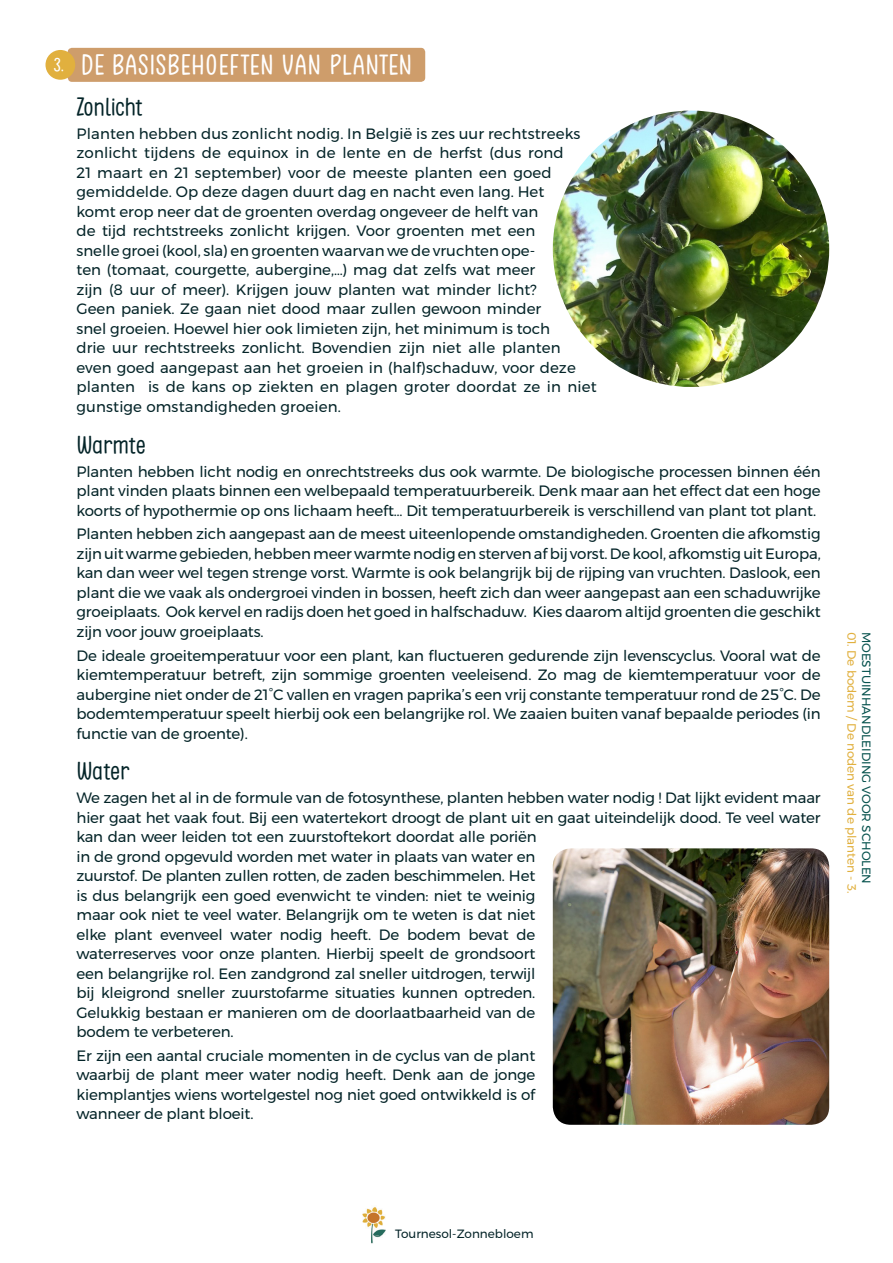
<style>
.page{position:relative;width:893px;height:1263px;background:#fff}
.page>*{position:absolute;margin:0;border:0;box-sizing:border-box;transform-origin:0 0}
.t1{font:27px "Clambake October Six";letter-spacing:.02em;color:#fff}
.table_des_matières{font:24px "Clambake October Six";letter-spacing:-.01em;color:#042428}
.t2{font:18px "Clambake October Six";color:#fff}
.table_des_matières-2{font:15px/19.5px "Montserrat";letter-spacing:-.01em;color:#042428;text-align:justify}
.t3{font:12px "Montserrat";color:#e1b03e}
.t4{font:12px "Montserrat";color:#08534f}
.t5{font:12px "Montserrat";color:#042428}
</style>
<div class="page">
<img style="left:362px;top:1207px;width:23px;height:36px">
<img style="left:553px;top:111px;width:276px;height:276px;border-radius:138px">
<img style="left:553px;top:848px;width:276px;height:277px">
<div style="left:68px;top:48px;width:357px;height:34px;background:#ce9d6b;border-radius:4px"></div>
<div style="left:45px;top:50px;width:30px;height:30px;background:#e1b03e;border-radius:50%"></div>
<p class="t2" style="left:54px;top:55px;width:12px">3.</p>
<p class="t1" style="left:81px;top:50px;width:333px">DE BASISBEHOEFTEN VAN PLANTEN</p>
<p class="table_des_matières" style="left:77px;top:93px;width:67px">Zonlicht</p>
<p class="table_des_matières-2" style="left:77px;top:124px;width:522px;text-align:left">Planten hebben dus zonlicht nodig. In België is zes uur rechtstreeks zonlicht tijdens de equinox in de lente en de herfst (dus rond<br>21 maart en 21 september) voor de meeste planten een goed gemiddelde. Op deze dagen duurt dag en nacht even lang. Het<br>komt erop neer dat de groenten overdag ongeveer de helft van<br>de tijd rechtstreeks zonlicht krijgen. Voor groenten met een<br>snelle groei (kool, sla) en groenten waarvan we de vruchten ope-<br>ten (tomaat, courgette, aubergine,…) mag dat zelfs wat meer<br>zijn (8 uur of meer). Krijgen jouw planten wat minder licht?<br>Geen paniek. Ze gaan niet dood maar zullen gewoon minder<br>snel groeien. Hoewel hier ook limieten zijn, het minimum is toch<br>drie uur rechtstreeks zonlicht. Bovendien zijn niet alle planten even goed aangepast aan het groeien in (half)schaduw, voor deze planten is de kans op ziekten en plagen groter doordat ze in niet gunstige omstandigheden groeien.</p>
<p class="table_des_matières" style="left:77px;top:431px;width:71px">Warmte</p>
<p class="table_des_matières-2" style="left:77px;top:461px;width:746px">Planten hebben licht nodig en onrechtstreeks dus ook warmte. De biologische processen binnen één plant vinden plaats binnen een welbepaald temperatuurbereik. Denk maar aan het effect dat een hoge koorts of hypothermie op ons lichaam heeft… Dit temperatuurbereik is verschillend van plant tot plant.</p>
<p class="table_des_matières-2" style="left:77px;top:524px;width:746px">Planten hebben zich aangepast aan de meest uiteenlopende omstandigheden. Groenten die afkomstig zijn uit warme gebieden, hebben meer warmte nodig en sterven af bij vorst. De kool, afkomstig uit Europa, kan dan weer wel tegen strenge vorst. Warmte is ook belangrijk bij de rijping van vruchten. Daslook, een plant die we vaak als ondergroei vinden in bossen, heeft zich dan weer aangepast aan een schaduwrijke groeiplaats. Ook kervel en radijs doen het goed in halfschaduw. Kies daarom altijd groenten die geschikt zijn voor jouw groeiplaats.</p>
<p class="table_des_matières-2" style="left:77px;top:645px;width:746px">De ideale groeitemperatuur voor een plant, kan fluctueren gedurende zijn levenscyclus. Vooral wat de kiemtemperatuur betreft, zijn sommige groenten veeleisend. Zo mag de kiemtemperatuur voor de aubergine niet onder de 21°C vallen en vragen paprika’s een vrij constante temperatuur rond de 25°C. De bodemtemperatuur speelt hierbij ook een belangrijke rol. We zaaien buiten vanaf bepaalde periodes (in functie van de groente).</p>
<p class="table_des_matières" style="left:77px;top:757px;width:55px">Water</p>
<p class="table_des_matières-2" style="left:77px;top:788px;width:746px;text-align:left">We zagen het al in de formule van de fotosynthese, planten hebben water nodig ! Dat lijkt evident maar hier gaat het vaak fout. Bij een watertekort droogt de plant uit en gaat uiteindelijk dood. Te veel water kan dan weer leiden tot een zuurstoftekort doordat alle poriën<br>in de grond opgevuld worden met water in plaats van water en<br>zuurstof. De planten zullen rotten, de zaden beschimmelen. Het<br>is dus belangrijk een goed evenwicht te vinden: niet te weinig<br>maar ook niet te veel water. Belangrijk om te weten is dat niet<br>elke plant evenveel water nodig heeft. De bodem bevat de<br>waterreserves voor onze planten. Hierbij speelt de grondsoort<br>een belangrijke rol. Een zandgrond zal sneller uitdrogen, terwijl<br>bij kleigrond sneller zuurstofarme situaties kunnen optreden.<br>Gelukkig bestaan er manieren om de doorlaatbaarheid van de<br>bodem te verbeteren.</p>
<p class="table_des_matières-2" style="left:77px;top:1045px;width:460px">Er zijn een aantal cruciale momenten in de cyclus van de plant waarbij de plant meer water nodig heeft. Denk aan de jonge kiemplantjes wiens wortelgestel nog niet goed ontwikkeld is of wanneer de plant bloeit.</p>
<p class="t3" style="left:861px;top:631px;width:263px;rotate:90deg">01. De bodem / De noden van de planten - 3.</p>
<p class="t4" style="left:876px;top:631px;width:254px;rotate:90deg">MOESTUINHANDLEIDING VOOR SCHOLEN</p>
<p class="t5" style="left:395px;top:1225px;width:140px">Tournesol-Zonnebloem</p>
</div>
